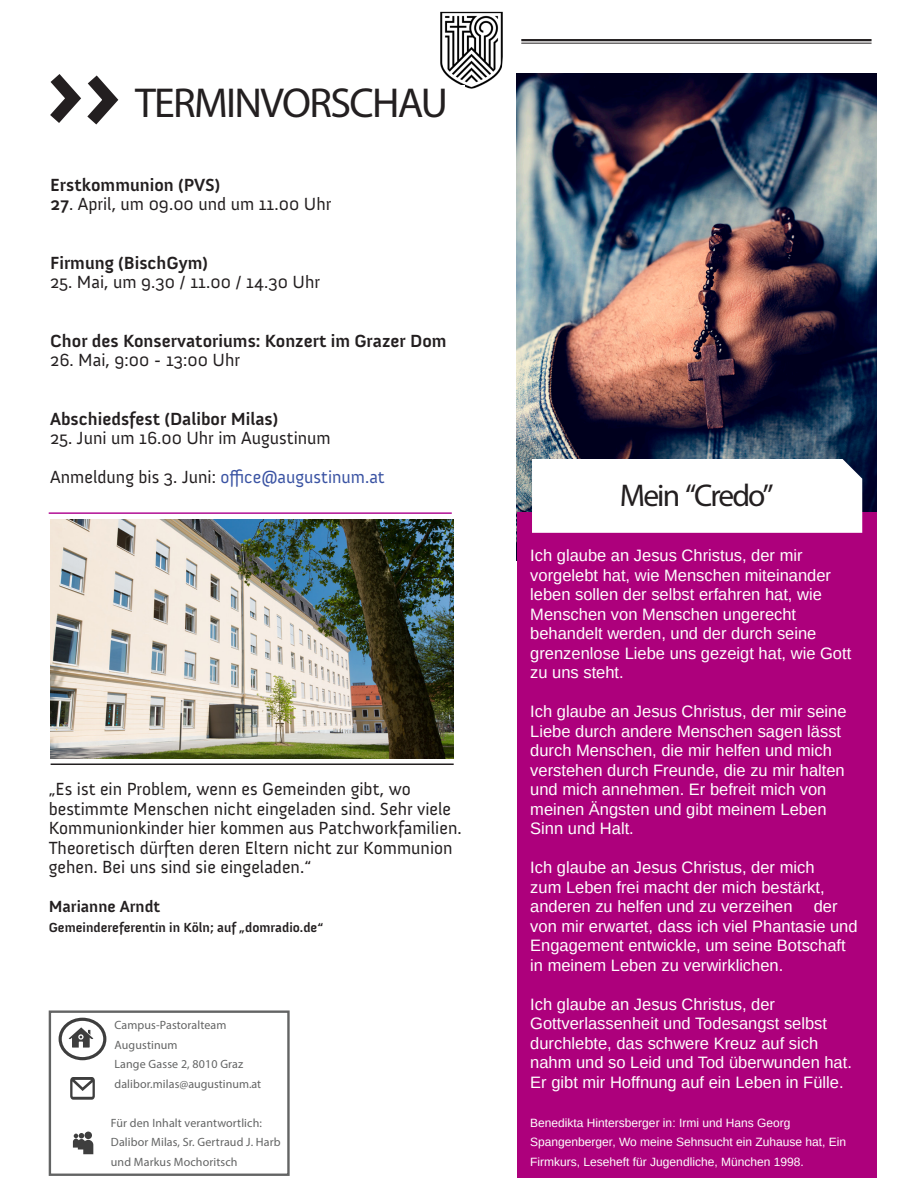
<style>
.page{position:relative;width:918px;height:1188px;background:#fff}
.page>*{position:absolute;margin:0;border:0;box-sizing:border-box;transform-origin:0 0}
.main_title_1{font:42px "Myriad Pro";letter-spacing:-.04em;color:#231f20}
.higlight_title{font:31.5px "Myriad Pro";letter-spacing:-.06em;color:#231f20}
.t1{font:18px/19.5px "Anivers";color:#231f20}
.t2{font:700 18px "Anivers";color:#231f20}
.t3{font:16.5px/19.5px "Arimo";color:#fff}
.t4{font:700 16.5px "Anivers";color:#231f20}
.t5{font:700 13.5px "Anivers";color:#231f20}
.Social_media{font:12px/19.5px "Myriad Pro";letter-spacing:.01em;color:#636464}
.t6{font:12px/19.5px "Arimo";color:#fff}
.s1{font-weight:700}
.s2{color:#3a53a3}
</style>
<div class="page">
<img style="left:440px;top:12px;width:63px;height:77px">
<hr style="left:521px;top:39px;width:351px;height:2px;background:#231f20">
<hr style="left:521px;top:43px;width:351px;height:1px;background:#231f20">
<div style="left:49px;top:1010px;width:241px;height:166px;border:2px solid #636464"></div>
<svg style="left:60px;top:1019px;width:45px;height:40px"></svg>
<div style="left:59px;top:1018px;width:47px;height:42px;border:3px solid #3e3e3e;border-radius:50%"></div>
<svg style="left:69px;top:1027px;width:24px;height:21px"></svg>
<svg style="left:73px;top:1132px;width:20px;height:22px"></svg>
<svg style="left:70px;top:1077px;width:25px;height:23px"></svg>
<div style="left:135px;top:85px;width:330px;height:75px;background:#fff"></div>
<img style="left:517px;top:74px;width:359px;height:438px">
<hr style="left:49px;top:512px;width:403px;height:2px;background:#b20f95">
<img style="left:50px;top:519px;width:403px;height:240px">
<div style="left:517px;top:512px;width:360px;height:666px;background:#ad007c"></div>
<svg style="left:532px;top:459px;width:330px;height:74px"></svg>
<hr style="left:51px;top:764px;width:403px;height:1px;background:#231f20">
<svg style="left:50px;top:74px;width:69px;height:51px"></svg>
<p class="main_title_1" style="left:135px;top:77px;width:314px">TERMINVORSCHAU</p>
<p class="t2" style="left:50px;top:175px;width:172px">Erstkommunion (PVS)</p>
<p class="t1" style="left:50px;top:194px;width:283px"><span class="s1">27</span>. April, um 09.00 und um 11.00 Uhr</p>
<p class="t2" style="left:50px;top:253px;width:159px">Firmung (BischGym)</p>
<p class="t1" style="left:50px;top:272px;width:271px">25. Mai, um 9.30 / 11.00 / 14.30 Uhr</p>
<p class="t2" style="left:50px;top:331px;width:398px">Chor des Konservatoriums: Konzert im Grazer Dom</p>
<p class="t1" style="left:50px;top:350px;width:191px">26. Mai, 9:00 - 13:00 Uhr</p>
<p class="t2" style="left:50px;top:409px;width:230px">Abschiedsfest (Dalibor Milas)</p>
<p class="t1" style="left:50px;top:419px;width:336px;line-height:39px">25. Juni um 16.00 Uhr im Augustinum<br>Anmeldung bis 3. Juni: <span class="s2">office@augustinum.at</span></p>
<p class="t1" style="left:49px;top:779px;width:415px">„Es ist ein Problem, wenn es Gemeinden gibt, wo bestimmte Menschen nicht eingeladen sind. Sehr viele Kommunionkinder hier kommen aus Patchworkfamilien.<br>Theoretisch dürften deren Eltern nicht zur Kommunion gehen. Bei uns sind sie eingeladen.“</p>
<p class="t4" style="left:49px;top:897px;width:113px">Marianne Arndt</p>
<p class="t5" style="left:49px;top:920px;width:276px">Gemeindereferentin in Köln; auf „domradio.de“</p>
<p class="Social_media" style="left:115px;top:1015px;width:113px">Campus-Pastoralteam<br>Augustinum</p>
<p class="Social_media" style="left:115px;top:1054px;width:148px">Lange Gasse 2, 8010 Graz dalibor.milas@augustinum.at</p>
<p class="Social_media" style="left:111px;top:1113px;width:153px">Für den Inhalt verantwortlich:</p>
<p class="Social_media" style="left:111px;top:1132px;width:171px">Dalibor Milas, Sr. Gertraud J. Harb und Markus Mochoritsch</p>
<p class="higlight_title" style="left:620px;top:476px;width:155px">Mein “Credo”</p>
<p class="t3" style="left:530px;top:546px;width:323px">Ich glaube an Jesus Christus, der mir vorgelebt hat, wie Menschen miteinander leben sollen der selbst erfahren hat, wie Menschen von Menschen ungerecht behandelt werden, und der durch seine grenzenlose Liebe uns gezeigt hat, wie Gott zu uns steht.</p>
<p class="t3" style="left:530px;top:702px;width:329px">Ich glaube an Jesus Christus, der mir seine Liebe durch andere Menschen sagen lässt; durch Menschen, die mir helfen und mich verstehen durch Freunde, die zu mir halten und mich annehmen. Er befreit mich von meinen Ängsten und gibt meinem Leben Sinn und Halt.</p>
<p class="t3" style="left:530px;top:858px;width:329px">Ich glaube an Jesus Christus, der mich<br>zum Leben frei macht der mich bestärkt, anderen zu helfen und zu verzeihen; der von mir erwartet, dass ich viel Phantasie und Engagement entwickle, um seine Botschaft in meinem Leben zu verwirklichen.</p>
<p class="t3" style="left:530px;top:994px;width:323px">Ich glaube an Jesus Christus, der Gottverlassenheit und Todesangst selbst durchlebte, das schwere Kreuz auf sich nahm und so Leid und Tod überwunden hat.<br>Er gibt mir Hoffnung auf ein Leben in Fülle.</p>
<p class="t6" style="left:530px;top:1113px;width:317px">Benedikta Hintersberger in: Irmi und Hans Georg<br>Spangenberger, Wo meine Sehnsucht ein Zuhause hat, Ein<br>Firmkurs, Leseheft für Jugendliche, München 1998.</p>
</div>
